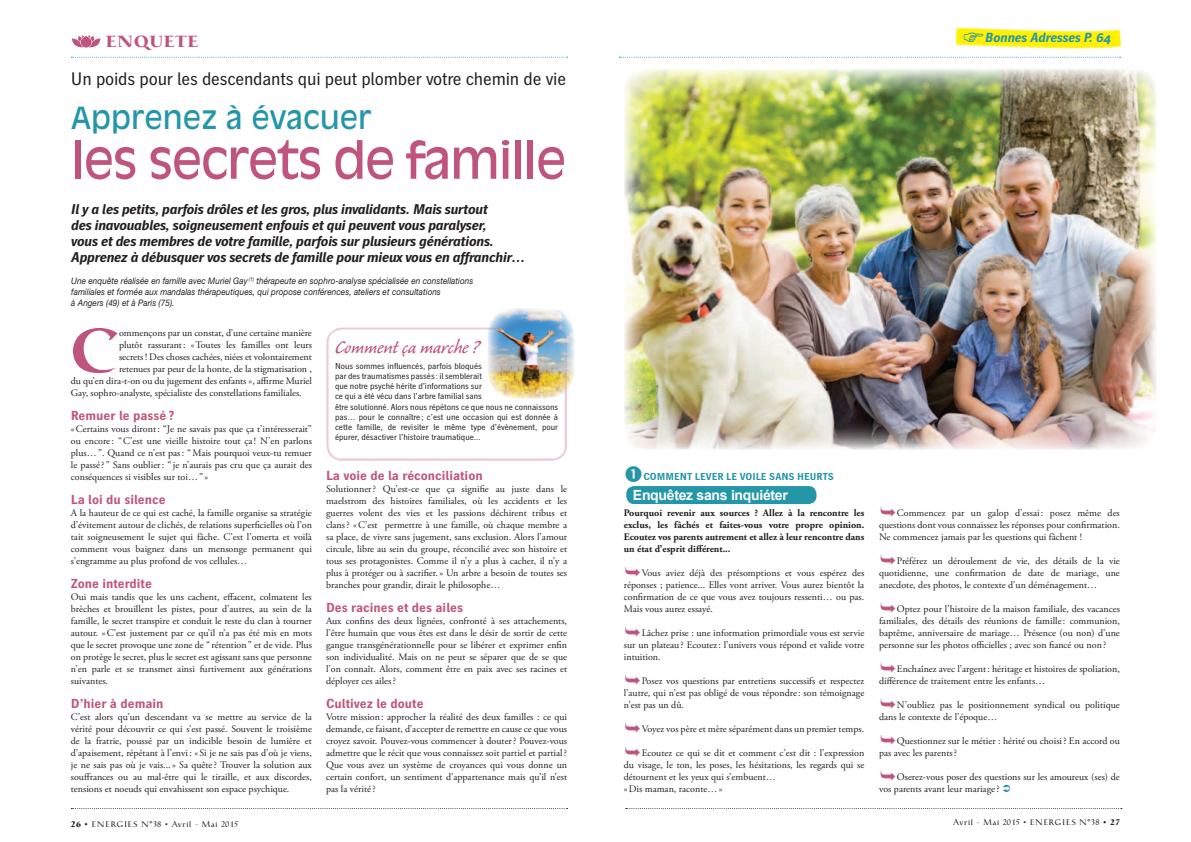
<style>
.page{position:relative;width:1191px;height:842px;background:#fff}
.page>*{position:absolute;margin:0;border:0;box-sizing:border-box;transform-origin:0 0}
.t1{font:500 61px "Catull";color:#bf557e}
.t2{font:50px "Antique Olive";letter-spacing:-.03em;color:#bf557e}
.t3{font:30px "Antique Olive";color:#2496a8}
.t4{font:23px "Caliban";letter-spacing:-.005em;color:#bf557e}
.t5{font:18px "Heidelberg Gothic Os F";letter-spacing:-.01em;color:#231f20}
.t6{font:700 16px "Catull";letter-spacing:.08em;color:#bf557e}
.t7{font:italic 700 14px/16px "Heidelberg Gothic Os F";letter-spacing:-.02em;color:#231f20}
.t8{font:700 14px "Arial";letter-spacing:-.02em;color:#fff}
.t9{font:italic 700 13.1px "Heidelberg Gothic Os F";letter-spacing:-.01em;color:#2496a8}
.t10{font:700 13px "Heidelberg Gothic Os F";color:#bf557e}
.t11{font:10px/12px "Adobe Garamond Pro";color:#231f20;text-align:justify}
.t12{font:700 10px/12px "Adobe Garamond Pro";color:#231f20;text-align:justify}
.t13{font:700 10px "Heidelberg Gothic Os F";color:#2496a8}
.t14{font:italic 9px/10.8px "Helvetica Neue LT Pro";letter-spacing:.01em;color:#231f20;scale:.9 1}
.t15{font:8.5px/10.2px "Heidelberg Gothic Os F";color:#231f20}
.t16{font:8px "Catull";letter-spacing:.1em;color:#231f20}
.s1{font-weight:700}
</style>
<div class="page">
<svg style="left:71px;top:808px;width:496px;height:1px"></svg>
<svg style="left:625px;top:808px;width:497px;height:1px"></svg>
<img style="left:624px;top:69px;width:533px;height:381px">
<svg style="left:619px;top:57px;width:501px;height:1px"></svg>
<svg style="left:72px;top:35px;width:28px;height:13px"></svg>
<svg style="left:71px;top:57px;width:496px;height:1px"></svg>
<div style="left:626px;top:486px;width:190px;height:18px;background:#2496a8;border-radius:8px"></div>
<div style="left:326px;top:327px;width:241px;height:134px;border:3px solid #bf557e;border-radius:14px"></div>
<img style="left:487px;top:308px;width:88px;height:91px">
<svg style="left:955px;top:27px;width:167px;height:22px"></svg>
<h3 class="t6" style="left:106px;top:31px;width:94px">ENQUETE</h3>
<h3 class="t9" style="left:985px;top:30px;width:128px">Bonnes Adresses P. 64</h3>
<h3 class="t5" style="left:71px;top:68px;width:497px">Un poids pour les descendants qui peut plomber votre chemin de vie</h3>
<h3 class="t3" style="left:71px;top:100px;width:302px">Apprenez à évacuer</h3>
<h2 class="t2" style="left:71px;top:130px;width:496px">les secrets de famille</h2>
<p class="t7" style="left:71px;top:201px;width:455px">Il y a les petits, parfois drôles et les gros, plus invalidants. Mais surtout<br>des inavouables, soigneusement enfouis et qui peuvent vous paralyser,<br>vous et des membres de votre famille, parfois sur plusieurs générations.<br>Apprenez à débusquer vos secrets de famille pour mieux vous en affranchir…</p>
<p class="t14" style="left:71px;top:275px;width:448px">Une enquête réalisée en famille avec Muriel Gay <sup>(1)</sup> thérapeute en sophro-analyse spécialisée en constellations familiales et formée aux mandalas thérapeutiques, qui propose conférences, ateliers et consultations<br>à Angers (49) et à Paris (75).</p>
<h1 class="t1" style="left:71px;top:315px;width:46px">C</h1>
<p class="t11" style="left:119px;top:327px;width:194px">ommençons par un constat, d’une certaine manière</p>
<p class="t11" style="left:119px;top:339px;width:194px">plutôt rassurant: «Toutes les familles ont leurs</p>
<p class="t11" style="left:119px;top:351px;width:194px">secrets ! Des choses cachées, niées et volontairement</p>
<p class="t11" style="left:119px;top:363px;width:194px">retenues par peur de la honte, de la stigmatisation ,</p>
<p class="t11" style="left:71px;top:375px;width:242px">du qu’en dira-t-on ou du jugement des enfants », affirme Muriel</p>
<p class="t11" style="left:71px;top:387px;width:232px">Gay, sophro-analyste, spécialiste des constellations familiales.</p>
<h3 class="t10" style="left:71px;top:408px;width:105px">Remuer le passé?</h3>
<p class="t11" style="left:71px;top:423px;width:242px">«Certains vous diront: “Je ne savais pas que ça t’intéresserait” ou encore: “C’est une vieille histoire tout ça ! N’en parlons plus…”. Quand ce n’est pas: “Mais pourquoi veux-tu remuer le passé? ” Sans oublier: “ je n’aurais pas cru que ça aurait des conséquences si visibles sur toi…” »</p>
<h3 class="t10" style="left:71px;top:492px;width:96px">La loi du silence</h3>
<p class="t11" style="left:71px;top:507px;width:242px">A la hauteur de ce qui est caché, la famille organise sa stratégie d’évitement autour de clichés, de relations superficielles où l’on tait soigneusement le sujet qui fâche. C’est l’omerta et voilà comment vous baignez dans un mensonge permanent qui s’engramme au plus profond de vos cellules…</p>
<h3 class="t10" style="left:71px;top:576px;width:83px">Zone interdite</h3>
<p class="t11" style="left:71px;top:591px;width:242px">Oui mais tandis que les uns cachent, effacent, colmatent les brèches et brouillent les pistes, pour d’autres, au sein de la famille, le secret transpire et conduit le reste du clan à tourner autour. «C’est justement par ce qu’il n’a pas été mis en mots que le secret provoque une zone de “ rétention” et de vide. Plus on protège le secret, plus le secret est agissant sans que personne n’en parle et se transmet ainsi furtivement aux générations suivantes.</p>
<h3 class="t10" style="left:71px;top:696px;width:94px">D’hier à demain</h3>
<p class="t11" style="left:71px;top:711px;width:242px">C’est alors qu’un descendant va se mettre au service de la vérité pour découvrir ce qui s’est passé. Souvent le troisième de la fratrie, poussé par un indicible besoin de lumière et d’apaisement, répétant à l’envi: « Si je ne sais pas d’où je viens, je ne sais pas où je vais...» Sa quête? Trouver la solution aux souffrances ou au mal-être qui le tiraille, et aux discordes, tensions et noeuds qui envahissent son espace psychique.</p>
<h3 class="t4" style="left:335px;top:336px;width:146px">Comment ça marche?</h3>
<p class="t15" style="left:335px;top:361px;width:225px">Nous sommes influencés, parfois bloqués<br>par des traumatismes passés : il semblerait<br>que notre psyché hérite d’informations sur<br>ce qui a été vécu dans l’arbre familial sans<br>être solutionné. Alors nous répétons ce que nous ne connaissons pas… pour le connaître ; c’est une occasion qui est donnée à cette famille, de revisiter le même type d’évènement, pour épurer, désactiver l’histoire traumatique...</p>
<h3 class="t10" style="left:326px;top:468px;width:158px">La voie de la réconciliation</h3>
<p class="t11" style="left:326px;top:483px;width:242px">Solutionner? Qu’est-ce que ça signifie au juste dans le maelstrom des histoires familiales, où les accidents et les guerres volent des vies et les passions déchirent tribus et clans? «C’est permettre à une famille, où chaque membre a sa place, de vivre sans jugement, sans exclusion. Alors l’amour circule, libre au sein du groupe, réconcilié avec son histoire et tous ses protagonistes. Comme il n’y a plus à cacher, il n’y a plus à protéger ou à sacrifier.» Un arbre a besoin de toutes ses branches pour grandir, dirait le philosophe…</p>
<h3 class="t10" style="left:326px;top:600px;width:138px">Des racines et des ailes</h3>
<p class="t11" style="left:326px;top:615px;width:242px">Aux confins des deux lignées, confronté à ses attachements, l’être humain que vous êtes est dans le désir de sortir de cette gangue transgénérationnelle pour se libérer et exprimer enfin son individualité. Mais on ne peut se séparer que de se que l’on connaît. Alors, comment être en paix avec ses racines et déployer ces ailes?</p>
<h3 class="t10" style="left:326px;top:696px;width:99px">Cultivez le doute</h3>
<p class="t11" style="left:326px;top:711px;width:242px">Votre mission: approcher la réalité des deux familles : ce qui demande, ce faisant, d’accepter de remettre en cause ce que vous croyez savoir. Pouvez-vous commencer à douter? Pouvez-vous admettre que le récit que vous connaissez soit partiel et partial?<br>Que vous avez un système de croyances qui vous donne un certain confort, un sentiment d’appartenance mais qu’il n’est pas la vérité?</p>
<p class="t13" style="left:643px;top:471px;width:192px">Comment lever le voile sans heurts</p>
<h3 class="t8" style="left:633px;top:486px;width:156px">Enquêtez sans inquiéter</h3>
<p class="t12" style="left:624px;top:507px;width:242px">Pourquoi revenir aux sources ? Allez à la rencontre les exclus, les fâchés et faites-vous votre propre opinion.<br>Ecoutez vos parents autrement et allez à leur rencontre dans un état d’esprit différent...</p>
<p class="t11" style="left:624px;top:567px;width:242px;text-indent:18px">Vous aviez déjà des présomptions et vous espérez des réponses ; patience... Elles vont arriver. Vous aurez bientôt la confirmation de ce que vous avez toujours ressenti… ou pas.<br>Mais vous aurez essayé.</p>
<p class="t11" style="left:624px;top:627px;width:242px;text-indent:18px">Lâchez prise : une information primordiale vous est servie sur un plateau? Ecoutez: l’univers vous répond et valide votre intuition.</p>
<p class="t11" style="left:624px;top:675px;width:242px;text-indent:18px">Posez vos questions par entretiens successifs et respectez l’autre, qui n’est pas obligé de vous répondre: son témoignage n’est pas un dû.</p>
<p class="t11" style="left:641px;top:723px;width:224px">Voyez vos père et mère séparément dans un premier temps.</p>
<p class="t11" style="left:624px;top:747px;width:242px;text-align:left;text-indent:18px">Ecoutez ce qui se dit et comment c’est dit : l’expression du visage, le ton, les poses, les hésitations, les regards qui se détournent et les yeux qui s’embuent…<br>«Dis maman, raconte…»</p>
<p class="t11" style="left:879px;top:507px;width:242px;text-indent:18px">Commencez par un galop d’essai: posez même des questions dont vous connaissez les réponses pour confirmation.<br>Ne commencez jamais par les questions qui fâchent !</p>
<p class="t11" style="left:879px;top:555px;width:242px;text-indent:18px">Préférez un déroulement de vie, des détails de la vie quotidienne, une confirmation de date de mariage, une anecdote, des photos, le contexte d’un déménagement…</p>
<p class="t11" style="left:879px;top:603px;width:242px;text-indent:18px">Optez pour l’histoire de la maison familiale, des vacances familiales, des détails des réunions de famille: communion, baptême, anniversaire de mariage… Présence (ou non) d’une personne sur les photos officielles ; avec son fiancé ou non?</p>
<p class="t11" style="left:879px;top:663px;width:242px;text-indent:18px">Enchaînez avec l’argent: héritage et histoires de spoliation, différence de traitement entre les enfants…</p>
<p class="t11" style="left:879px;top:699px;width:242px;text-indent:18px">N’oubliez pas le positionnement syndical ou politique dans le contexte de l’époque…</p>
<p class="t11" style="left:879px;top:735px;width:242px;text-indent:18px">Questionnez sur le métier : hérité ou choisi? En accord ou pas avec les parents?</p>
<p class="t11" style="left:879px;top:771px;width:242px;text-indent:18px">Oserez-vous poser des questions sur les amoureux (ses) de vos parents avant leur mariage?</p>
<p class="t16" style="left:71px;top:820px;width:169px"><span class="s1">26 •</span> ENERGIES N°38 • Avril - Mai 2015</p>
<p class="t16" style="left:953px;top:818px;width:168px">Avril - Mai 2015 • ENERGIES N°38 <span class="s1">• 27</span></p>
</div>
